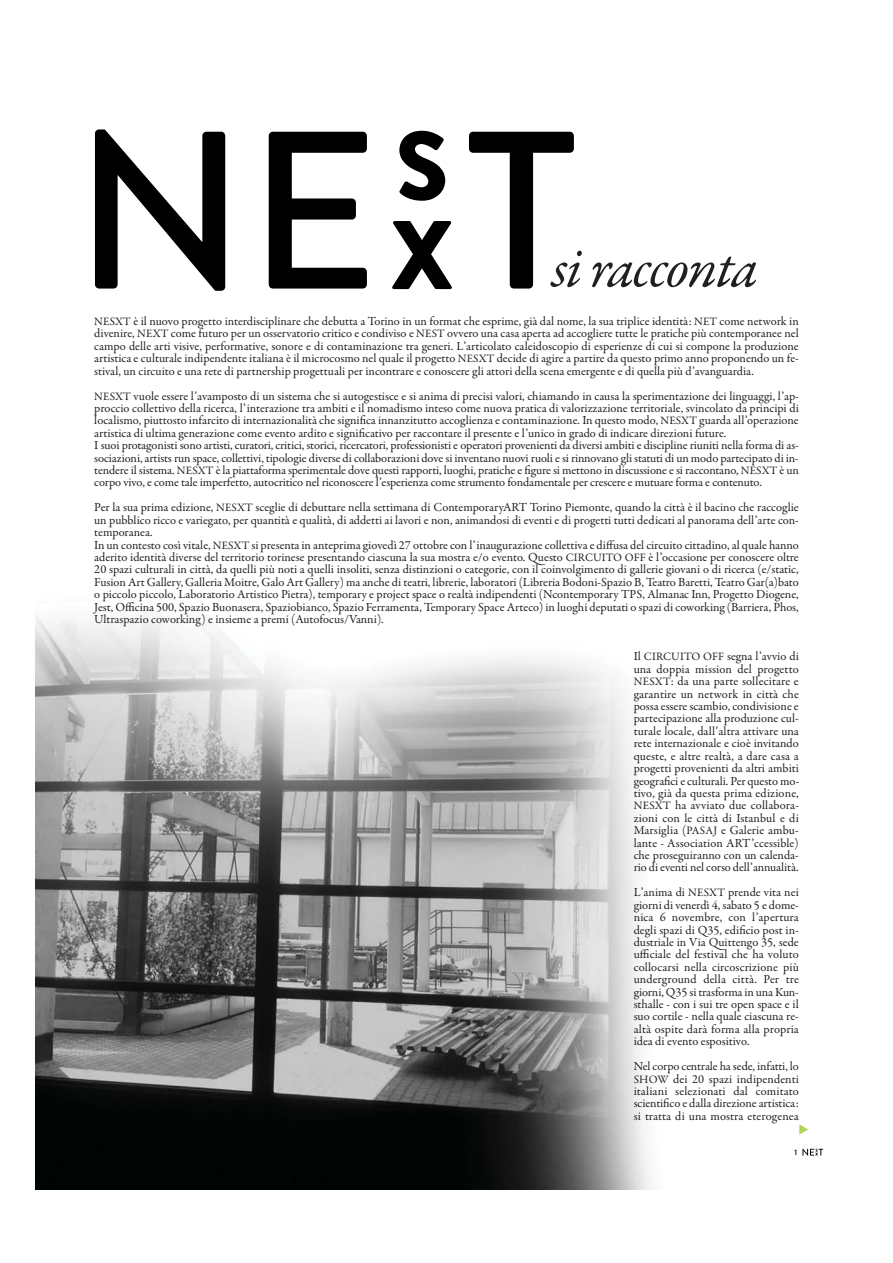
<style>
.page{position:relative;width:893px;height:1263px;background:#fff}
.page>*{position:absolute;margin:0;border:0;box-sizing:border-box;transform-origin:0 0}
.t1{font:italic 58.95px "Garamond Premr Pro";letter-spacing:-.03em;color:#231f20}
.t2{font:12.45px/12.5px "Garamond Premr Pro";color:#231f20;text-align:justify}
.t3{font:700 7.35px "Century Gothic";color:#231f20}
.s1{font-size:11.4px}
</style>
<div class="page">
<img style="left:36px;top:130px;width:615px;height:1059px">
<svg style="left:95px;top:129px;width:130px;height:162px"></svg>
<svg style="left:269px;top:132px;width:98px;height:157px"></svg>
<svg style="left:469px;top:132px;width:105px;height:157px"></svg>
<svg style="left:399px;top:131px;width:46px;height:70px"></svg>
<svg style="left:392px;top:221px;width:60px;height:68px"></svg>
<svg style="left:802px;top:1149px;width:21px;height:7px"></svg>
<h1 class="t1" style="left:551px;top:244px;width:208px">si racconta</h1>
<p class="t2" style="left:94px;top:316px;width:706px"><span class="s1">NESXT</span> è il nuovo progetto interdisciplinare che debutta a Torino in un format che esprime, già dal nome, la sua triplice identità: <span class="s1">NET</span> come network in divenire, <span class="s1">NEXT</span> come futuro per un osservatorio critico e condiviso e <span class="s1">NEST</span> ovvero una casa aperta ad accogliere tutte le pratiche più contemporanee nel campo delle arti visive, performative, sonore e di contaminazione tra generi. L’articolato caleidoscopio di esperienze di cui si compone la produzione artistica e culturale indipendente italiana è il microcosmo nel quale il progetto <span class="s1">NESXT</span> decide di agire a partire da questo primo anno proponendo un fe&shy;stival, un circuito e una rete di partnership progettuali per incontrare e conoscere gli attori della scena emergente e di quella più d’avanguardia.</p>
<p class="t2" style="left:94px;top:391px;width:706px;text-align:left"><span class="s1">NESXT</span> vuole essere l’avamposto di un sistema che si autogestisce e si anima di precisi valori, chiamando in causa la sperimentazione dei linguaggi, l’ap&shy;proccio collettivo della ricerca, l’interazione tra ambiti e il nomadismo inteso come nuova pratica di valorizzazione territoriale, svincolato da principi di localismo, piuttosto infarcito di internazionalità che significa innanzitutto accoglienza e contaminazione. In questo modo, <span class="s1">NESXT</span> guarda all’operazione artistica di ultima generazione come evento ardito e significativo per raccontare il presente e l’unico in grado di indicare direzioni future.<br>I suoi protagonisti sono artisti, curatori, critici, storici, ricercatori, professionisti e operatori provenienti da diversi ambiti e discipline riuniti nella forma di as&shy;sociazioni, artists run space, collettivi, tipologie diverse di collaborazioni dove si inventano nuovi ruoli e si rinnovano gli statuti di un modo partecipato di in&shy;tendere il sistema. <span class="s1">NESXT</span> è la piattaforma sperimentale dove questi rapporti, luoghi, pratiche e figure si mettono in discussione e si raccontano, <span class="s1">NESXT</span> è un corpo vivo, e come tale imperfetto, autocritico nel riconoscere l’esperienza come strumento fondamentale per crescere e mutuare forma e contenuto.</p>
<p class="t2" style="left:94px;top:502px;width:706px;text-align:left">Per la sua prima edizione, <span class="s1">NESXT</span> sceglie di debuttare nella settimana di ContemporaryART Torino Piemonte, quando la città è il bacino che raccoglie un pubblico ricco e variegato, per quantità e qualità, di addetti ai lavori e non, animandosi di eventi e di progetti tutti dedicati al panorama dell’arte con&shy;temporanea.<br>In un contesto così vitale, <span class="s1">NESXT</span> si presenta in anteprima giovedì 27 ottobre con l’inaugurazione collettiva e diffusa del circuito cittadino, al quale hanno aderito identità diverse del territorio torinese presentando ciascuna la sua mostra e/o evento. Questo <span class="s1">CIRCUITO OFF</span> è l’occasione per conoscere oltre 20 spazi culturali in città, da quelli più noti a quelli insoliti, senza distinzioni o categorie, con il coinvolgimento di gallerie giovani o di ricerca (e/static, Fusion Art Gallery, Galleria Moitre, Galo Art Gallery) ma anche di teatri, librerie, laboratori (Libreria Bodoni-Spazio B, Teatro Baretti, Teatro Gar(a)bato o piccolo piccolo, Laboratorio Artistico Pietra), temporary e project space o realtà indipendenti (Ncontemporary TPS, Almanac Inn, Progetto Diogene, Jest, Officina 500, Spazio Buonasera, Spaziobianco, Spazio Ferramenta, Temporary Space Arteco) in luoghi deputati o spazi di coworking (Barriera, Phos, Ultraspazio coworking) e insieme a premi (Autofocus/Vanni).</p>
<p class="t2" style="left:633px;top:651px;width:167px">Il <span class="s1">CIRCUITO OFF</span> segna l’avvio di una doppia mission del progetto <span class="s1">NESXT</span>: da una parte sollecitare e garantire un network in città che possa essere scambio, condivisione e partecipazione alla produzione cul&shy;turale locale, dall’altra attivare una rete internazionale e cioè invitando queste, e altre realtà, a dare casa a progetti provenienti da altri ambiti geografici e culturali. Per questo mo&shy;tivo, già da questa prima edizione, <span class="s1">NESXT</span> ha avviato due collabora&shy;zioni con le città di Istanbul e di Marsiglia (<span class="s1">PASAJ</span> e Galerie ambu&shy;lante - Association ART’ccessible) che proseguiranno con un calenda&shy;rio di eventi nel corso dell’annualità.</p>
<p class="t2" style="left:633px;top:887px;width:167px">L’anima di <span class="s1">NESXT</span> prende vita nei giorni di venerdì 4, sabato 5 e dome&shy;nica 6 novembre, con l’apertura degli spazi di Q35, edificio post in&shy;dustriale in Via Quittengo 35, sede ufficiale del festival che ha voluto collocarsi nella circoscrizione più underground della città. Per tre giorni, Q35 si trasforma in una Kun&shy;sthalle - con i sui tre open space e il suo cortile - nella quale ciascuna re&shy;altà ospite darà forma alla propria idea di evento espositivo.</p>
<p class="t2" style="left:633px;top:1061px;width:167px">Nel corpo centrale ha sede, infatti, lo <span class="s1">SHOW</span> dei 20 spazi indipendenti italiani selezionati dal comitato scientifico e dalla direzione artistica: si tratta di una mostra eterogenea</p>
<p class="t3" style="left:793px;top:1150px;width:6px">1</p>
</div>
